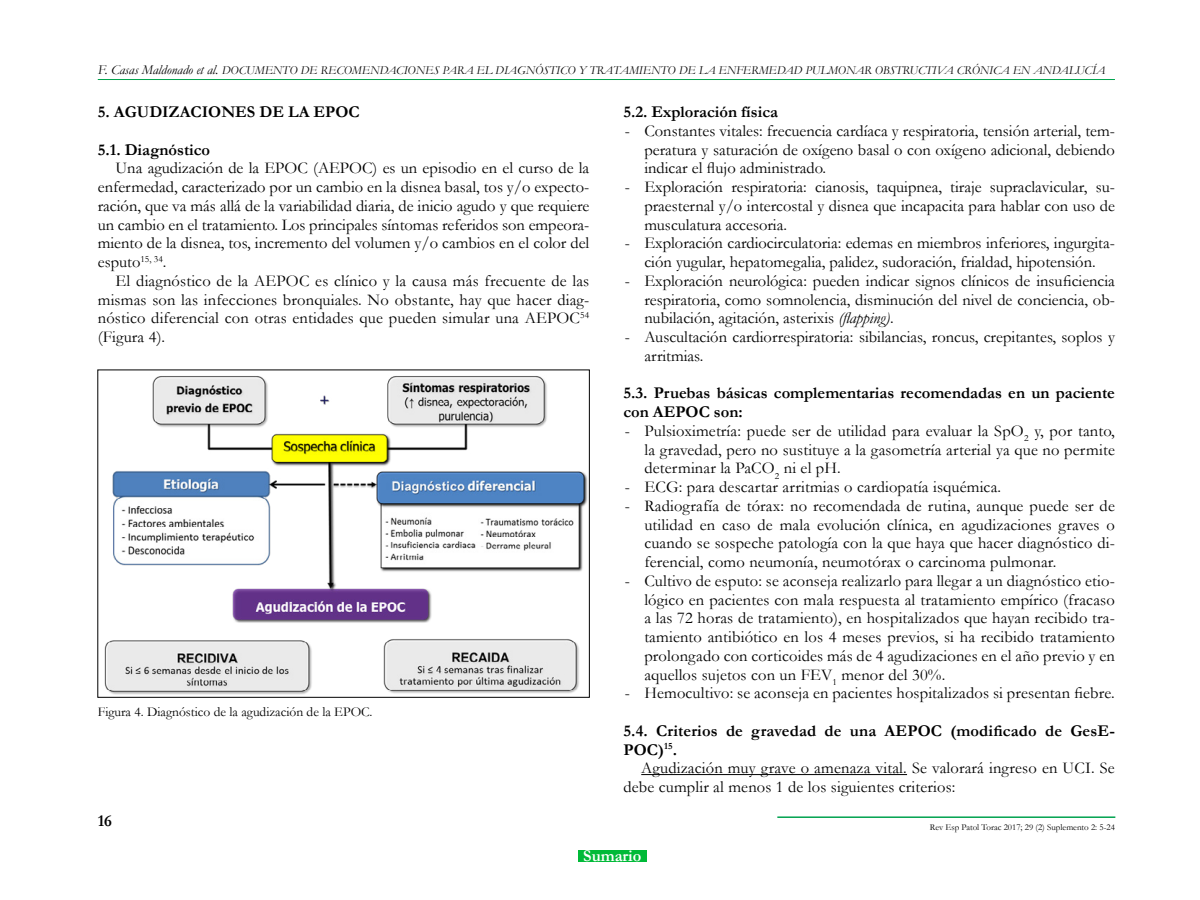
<style>
.page{position:relative;width:1200px;height:900px;background:#fff}
.page>*{position:absolute;margin:0;border:0;box-sizing:border-box;transform-origin:0 0}
.t1{font:16.5px/18.8px "Garamond";color:#000;text-align:justify}
.t2{font:700 16.5px/18.8px "Garamond";color:#000}
.t3{font:700 16.5px "Garamond";color:#fff}
.t4{font:13.5px "Garamond";color:#000}
.t5{font:italic 12px "Garamond";color:#000}
.t6{font:9px "Garamond";color:#000}
.s1{font-size:13.5px}
.s2{font-style:italic}
</style>
<div class="page">
<hr style="left:777px;top:816px;width:338px;height:2px;background:#00a24f">
<hr style="left:98px;top:79px;width:1017px;height:1px;background:#00a44e">
<div style="left:578px;top:850px;width:69px;height:12px;background:#00ba38"></div>
<hr style="left:641px;top:774px;width:266px;height:1px;background:#000">
<img style="left:104px;top:376px;width:484px;height:319px">
<div style="left:98px;top:370px;width:492px;height:328px;border:1px solid #000"></div>
<p class="t5" style="left:98px;top:63px;width:1009px"><span class="s1">F. Casas Maldonado et al.</span> DOCUMENTO DE RECOMENDACIONES PARA EL DIAGNÓSTICO Y TRATAMIENTO DE LA ENFERMEDAD PULMONAR OBSTRUCTIVA CRÓNICA EN ANDALUCÍA</p>
<p class="t2" style="left:98px;top:103px;width:263px">5. AGUDIZACIONES DE LA EPOC</p>
<p class="t2" style="left:98px;top:140px;width:114px">5.1. Diagnóstico</p>
<p class="t1" style="left:98px;top:158px;width:493px;text-indent:18px">Una agudización de la EPOC (AEPOC) es un episodio en el curso de la enfermedad, caracterizado por un cambio en la disnea basal, tos y/o expecto&shy;ración, que va más allá de la variabilidad diaria, de inicio agudo y que requiere un cambio en el tratamiento. Los principales síntomas referidos son empeora&shy;miento de la disnea, tos, incremento del volumen y/o cambios en el color del esputo<sup>15,</sup> <sup>34</sup>.</p>
<p class="t1" style="left:98px;top:271px;width:493px;text-indent:18px">El diagnóstico de la AEPOC es clínico y la causa más frecuente de las mismas son las infecciones bronquiales. No obstante, hay que hacer diag&shy;nóstico diferencial con otras entidades que pueden simular una AEPOC<sup>54 </sup>(Figura 4).</p>
<p class="t4" style="left:98px;top:703px;width:276px">Figura 4. Diagnóstico de la agudización de la EPOC.</p>
<p class="t2" style="left:98px;top:811px;width:16px">16</p>
<p class="t2" style="left:623px;top:103px;width:156px">5.2. Exploración física</p>
<p class="t1" style="left:644px;top:121px;width:472px;text-indent:-20px">- Constantes vitales: frecuencia cardíaca y respiratoria, tensión arterial, tem&shy;peratura y saturación de oxígeno basal o con oxígeno adicional, debiendo indicar el flujo administrado.</p>
<p class="t1" style="left:644px;top:177px;width:472px;text-indent:-20px">- Exploración respiratoria: cianosis, taquipnea, tiraje supraclavicular, su&shy;praesternal y/o intercostal y disnea que incapacita para hablar con uso de musculatura accesoria.</p>
<p class="t1" style="left:625px;top:233px;width:492px;text-align:center">- Exploración cardiocirculatoria: edemas en miembros inferiores, ingurgita&shy;ción yugular, hepatomegalia, palidez, sudoración, frialdad, hipotensión.</p>
<p class="t1" style="left:644px;top:271px;width:472px;text-indent:-20px">- Exploración neurológica: pueden indicar signos clínicos de insuficiencia respiratoria, como somnolencia, disminución del nivel de conciencia, ob&shy;nubilación, agitación, asterixis <span class="s2">(flapping)</span>.</p>
<p class="t1" style="left:644px;top:327px;width:472px;text-indent:-20px">- Auscultación cardiorrespiratoria: sibilancias, roncus, crepitantes, soplos y arritmias.</p>
<p class="t2" style="left:623px;top:384px;width:493px">5.3. Pruebas básicas complementarias recomendadas en un paciente con AEPOC son:</p>
<p class="t1" style="left:644px;top:421px;width:472px;text-indent:-20px">- Pulsioximetría: puede ser de utilidad para evaluar la SpO<sub>2</sub> y, por tanto, la gravedad, pero no sustituye a la gasometría arterial ya que no permite determinar la PaCO<sub>2</sub> ni el pH.</p>
<p class="t1" style="left:625px;top:477px;width:378px">- ECG: para descartar arritmias o cardiopatía isquémica.</p>
<p class="t1" style="left:644px;top:496px;width:472px;text-indent:-19px">- Radiografía de tórax: no recomendada de rutina, aunque puede ser de utilidad en caso de mala evolución clínica, en agudizaciones graves o cuando se sospeche patología con la que haya que hacer diagnóstico di&shy;ferencial, como neumonía, neumotórax o carcinoma pulmonar.</p>
<p class="t1" style="left:644px;top:571px;width:472px;text-indent:-19px">- Cultivo de esputo: se aconseja realizarlo para llegar a un diagnóstico etio&shy;lógico en pacientes con mala respuesta al tratamiento empírico (fracaso a las 72 horas de tratamiento), en hospitalizados que hayan recibido tra&shy;tamiento antibiótico en los 4 meses previos, si ha recibido tratamiento prolongado con corticoides más de 4 agudizaciones en el año previo y en aquellos sujetos con un FEV<sub>1</sub> menor del 30%.</p>
<p class="t1" style="left:625px;top:683px;width:492px">- Hemocultivo: se aconseja en pacientes hospitalizados si presentan fiebre.</p>
<p class="t2" style="left:623px;top:721px;width:493px">5.4. Criterios de gravedad de una AEPOC (modificado de GesE-<br>POC)<sup>15</sup>.</p>
<p class="t1" style="left:623px;top:758px;width:493px;text-indent:18px">Agudización muy grave o amenaza vital. Se valorará ingreso en UCI. Se debe cumplir al menos 1 de los siguientes criterios:</p>
<p class="t6" style="left:930px;top:821px;width:187px">Rev Esp Patol Torac 2017; 29 (2) Suplemento 2: 5-24</p>
<p class="t3" style="left:583px;top:845px;width:60px">Sumario</p>
</div>
